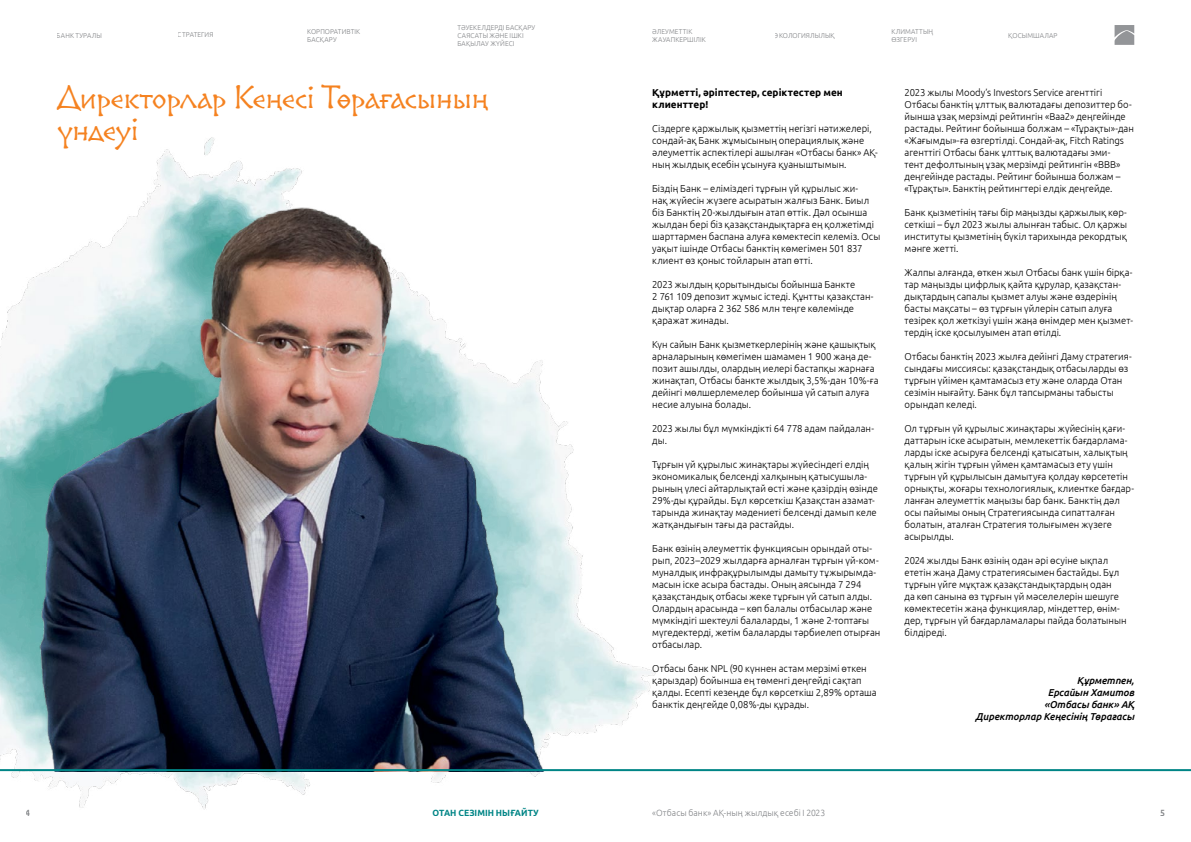
<style>
.page{position:relative;width:1191px;height:842px;background:#fff}
.page>*{position:absolute;margin:0;border:0;box-sizing:border-box;transform-origin:0 0}
.t1{font:32px/32px "Demosfen W07";letter-spacing:-.05em;color:#f58220;scale:.95 1}
.t2{font:300 10px/12px "Ubuntu";letter-spacing:.005em;color:#000;scale:.95 1}
.t3{font:italic 500 10px/12px "Ubuntu";letter-spacing:-.005em;color:#000;text-align:right}
.t4{font:700 10px/12px "Ubuntu";color:#000}
.t5{font:300 9px "Ubuntu";letter-spacing:.01em;color:#828487;scale:.95 1}
.t6{font:700 9px "Ubuntu";letter-spacing:.005em;color:#008586;scale:.95 1}
.t7{font:500 9px "Ubuntu";color:#808285;scale:.95 1}
.t8{font:300 7px/8px "Ubuntu";letter-spacing:.015em;color:#808285;scale:.95 1}
</style>
<div class="page">
<img style="left:0;top:137px;width:679px;height:673px">
<svg style="left:1114px;top:25px;width:20px;height:20px"></svg>
<img style="left:1px;top:187px;width:589px;height:582px">
<hr style="left:0;top:769px;width:1191px;height:2px;background:#008586">
<p class="t8" style="left:57px;top:31px;width:49px">БАНК ТУРАЛЫ</p>
<p class="t8" style="left:178px;top:30px;width:39px">СТРАТЕГИЯ</p>
<p class="t8" style="left:307px;top:27px;width:57px">КОРПОРАТИВТІК<br>БАСҚАРУ</p>
<p class="t8" style="left:457px;top:23px;width:84px">ТӘУЕКЕЛДЕРДІ БАСҚАРУ<br>САЯСАТЫ ЖӘНЕ ІШКІ<br>БАҚЫЛАУ ЖҮЙЕСІ</p>
<p class="t8" style="left:652px;top:27px;width:58px">ӘЛЕУМЕТТІК<br>ЖАУАПКЕРШІЛІК</p>
<p class="t8" style="left:775px;top:31px;width:64px">ЭКОЛОГИЯЛЫЛЫҚ</p>
<p class="t8" style="left:891px;top:27px;width:45px">КЛИМАТТЫҢ<br>ӨЗГЕРУІ</p>
<p class="t8" style="left:1008px;top:31px;width:53px">ҚОСЫМШАЛАР</p>
<h1 class="t1" style="left:57px;top:79px;width:457px">Директорлар Кеңесі Төрағасының үндеуі</h1>
<p class="t4" style="left:652px;top:86px;width:192px">Құрметті, әріптестер, серіктестер мен клиенттер!</p>
<p class="t2" style="left:652px;top:122px;width:239px">Сіздерге қаржылық қызметтің негізгі нәтижелері, сондай-ақ Банк жұмысының операциялық және әлеуметтік аспектілері ашылған «Отбасы банк» АҚ&shy;ның жылдық есебін ұсынуға қуаныштымын.</p>
<p class="t2" style="left:652px;top:182px;width:242px">Біздің Банк – еліміздегі тұрғын үй құрылыс жи-<br>нақ жүйесін жүзеге асыратын жалғыз Банк. Биыл біз Банктің 20-жылдығын атап өттік. Дәл осынша жылдан бері біз қазақстандықтарға ең қолжетімді шарттармен баспана алуға көмектесіп келеміз. Осы уақыт ішінде Отбасы банктің көмегімен 501 837 клиент өз қоныс тойларын атап өтті.</p>
<p class="t2" style="left:652px;top:278px;width:234px">2023 жылдың қорытындысы бойынша Банкте<br>2 761 109 депозит жұмыс істеді. Құнтты қазақстан&shy;дықтар оларға 2 362 586 млн теңге көлемінде қаражат жинады.</p>
<p class="t2" style="left:652px;top:338px;width:240px">Күн сайын Банк қызметкерлерінің және қашықтық арналарының көмегімен шамамен 1 900 жаңа де&shy;позит ашылды, олардың иелері бастапқы жарнаға жинақтап, Отбасы банкте жылдық 3,5%-дан 10%-ға дейінгі мөлшерлемелер бойынша үй сатып алуға несие алуына болады.</p>
<p class="t2" style="left:652px;top:422px;width:235px">2023 жылы бұл мүмкіндікті 64 778 адам пайдалан&shy;ды.</p>
<p class="t2" style="left:652px;top:458px;width:239px">Тұрғын үй құрылыс жинақтары жүйесіндегі елдің экономикалық белсенді халқының қатысушыла&shy;рының үлесі айтарлықтай өсті және қазірдің өзінде 29%-ды құрайды. Бұл көрсеткіш Қазақстан азамат&shy;тарында жинақтау мәдениеті белсенді дамып келе жатқандығын тағы да растайды.</p>
<p class="t2" style="left:652px;top:542px;width:242px">Банк өзінің әлеуметтік функциясын орындай оты&shy;рып, 2023–2029 жылдарға арналған тұрғын үй-ком&shy;муналдық инфрақұрылымды дамыту тұжырымда&shy;масын іске асыра бастады. Оның аясында 7 294 қазақстандық отбасы жеке тұрғын үй сатып алды.<br>Олардың арасында – көп балалы отбасылар және мүмкіндігі шектеулі балаларды, 1 және 2-топтағы мүгедектерді, жетім балаларды тәрбиелеп отырған отбасылар.</p>
<p class="t2" style="left:652px;top:662px;width:238px">Отбасы банк NPL (90 күннен астам мерзімі өткен қарыздар) бойынша ең төменгі деңгейді сақтап қалды. Есепті кезеңде бұл көрсеткіш 2,89% орташа банктік деңгейде 0,08%-ды құрады.</p>
<p class="t2" style="left:904px;top:86px;width:243px">2023 жылы Moody’s Investors Service агенттігі Отбасы банктің ұлттық валютадағы депозиттер бо&shy;йынша ұзақ мерзімді рейтингін «Ваа2» деңгейінде растады. Рейтинг бойынша болжам – «Тұрақты»-дан «Жағымды»-ға өзгертілді. Сондай-ақ, Fitch Ratings агенттігі Отбасы банк ұлттық валютадағы эми-<br>тент дефолтының ұзақ мерзімді рейтингін «ВВВ» деңгейінде растады. Рейтинг бойынша болжам – «Тұрақты». Банктің рейтингтері елдік деңгейде.</p>
<p class="t2" style="left:904px;top:206px;width:236px;text-align:justify">Банк қызметінің тағы бір маңызды қаржылық көр&shy;сеткіші – бұл 2023 жылы алынған табыс. Ол қаржы институты қызметінің бүкіл тарихында рекордтық мәнге жетті.</p>
<p class="t2" style="left:904px;top:266px;width:242px">Жалпы алғанда, өткен жыл Отбасы банк үшін бірқа&shy;тар маңызды цифрлық қайта құрулар, қазақстан&shy;дықтардың сапалы қызмет алуы және өздерінің басты мақсаты – өз тұрғын үйлерін сатып алуға тезірек қол жеткізуі үшін жаңа өнімдер мен қызмет&shy;тердің іске қосылуымен атап өтілді.</p>
<p class="t2" style="left:904px;top:350px;width:240px">Отбасы банктің 2023 жылға дейінгі Даму стратегия&shy;сындағы миссиясы: қазақстандық отбасыларды өз тұрғын үйімен қамтамасыз ету және оларда Отан сезімін нығайту. Банк бұл тапсырманы табысты орындап келеді.</p>
<p class="t2" style="left:904px;top:422px;width:243px">Ол тұрғын үй құрылыс жинақтары жүйесінің қағи&shy;даттарын іске асыратын, мемлекеттік бағдарлама&shy;ларды іске асыруға белсенді қатысатын, халықтың қалың жігін тұрғын үймен қамтамасыз ету үшін тұрғын үй құрылысын дамытуға қолдау көрсететін орнықты, жоғары технологиялық, клиентке бағдар&shy;ланған әлеуметтік маңызы бар банк. Банктің дәл осы пайымы оның Стратегиясында сипатталған болатын, аталған Стратегия толығымен жүзеге асырылды.</p>
<p class="t2" style="left:904px;top:554px;width:235px">2024 жылды Банк өзінің одан әрі өсуіне ықпал ететін жаңа Даму стратегиясымен бастайды. Бұл тұрғын үйге мұқтаж қазақстандықтардың одан<br>да көп санына өз тұрғын үй мәселелерін шешуге көмектесетін жаңа функциялар, міндеттер, өнім&shy;дер, тұрғын үй бағдарламалары пайда болатынын білдіреді.</p>
<p class="t3" style="left:975px;top:674px;width:160px">Құрметпен,<br>Ерсайын Хамитов<br>«Отбасы банк» АҚ<br>Директорлар Кеңесінің Төрағасы</p>
<p class="t7" style="left:26px;top:807px;width:7px">4</p>
<p class="t6" style="left:432px;top:807px;width:113px">ОТАН СЕЗІМІН НЫҒАЙТУ</p>
<p class="t5" style="left:652px;top:807px;width:184px">«Отбасы банк» АҚ-ның жылдық есебі I 2023</p>
<p class="t7" style="left:1160px;top:807px;width:7px">5</p>
</div>
